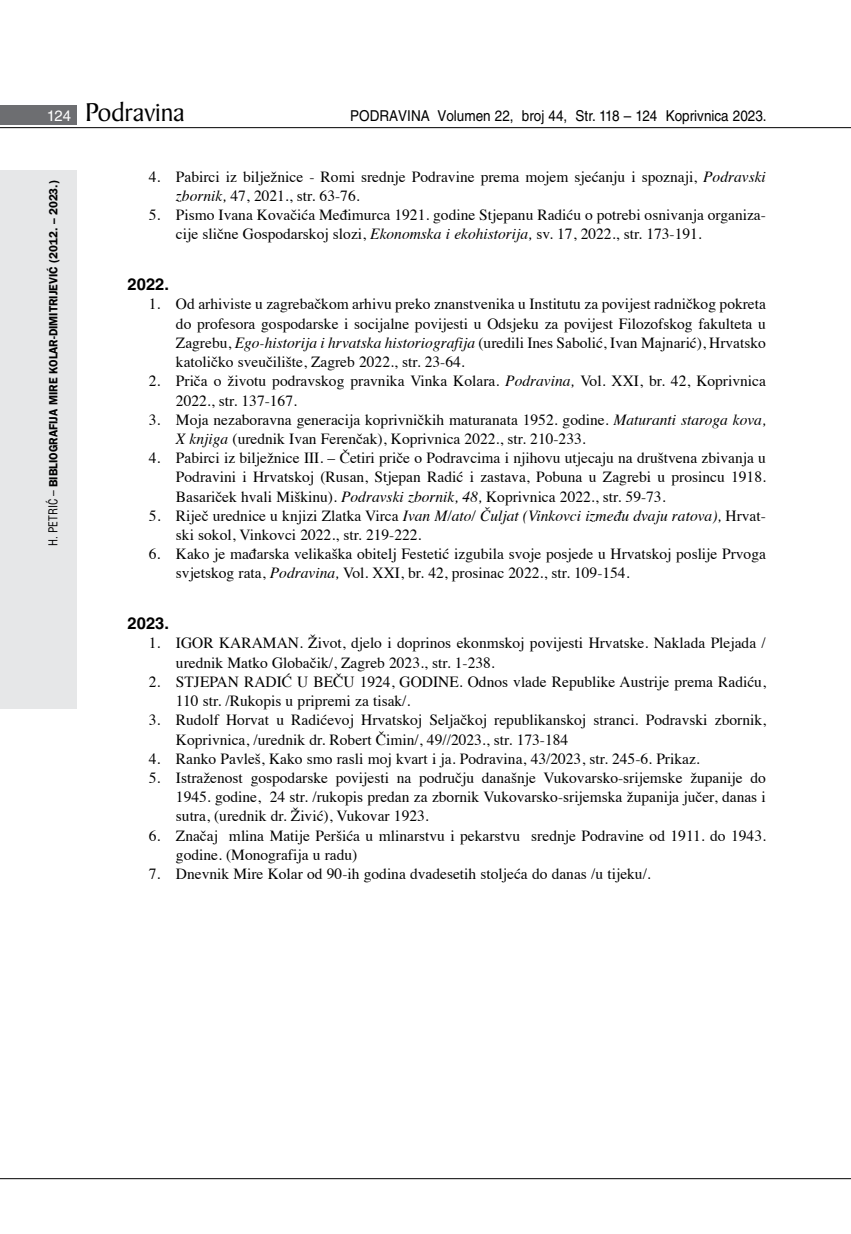
<style>
.page{position:relative;width:851px;height:1234px;background:#fff}
.page>*{position:absolute;margin:0;border:0;box-sizing:border-box;transform-origin:0 0}
.t1{font:27.6px "Baker Signet BT";color:#000}
.t2{font:700 16.5px "Helvetica LT Skin 29";color:#000}
.t3{font:15.45px/19.2px "Times";color:#000}
.t4{font:15px "Helvetica LT Skin 29";color:#000;scale:.9 1}
.t5{font:600 12px "ITC Franklin Gothic Skin 29";letter-spacing:-.005em;color:#000;scale:.95 1}
.s1{font-family:"Helvetica LT Skin 29";font-size:15px;color:#fff}
.s2{font-family:"Helvetica LT Skin 29";font-weight:400;font-stretch:condensed}
.s3{font-style:italic}
</style>
<div class="page">
<div style="left:0;top:170px;width:77px;height:538px;background:#e6e7e8"></div>
<div style="left:0;top:105px;width:77px;height:19px;background:#6d6e71"></div>
<hr style="left:0;top:127px;width:850px;height:1px;background:#000">
<hr style="left:0;top:1177px;width:850px;height:1px;background:#000">
<h1 class="t1" style="left:47px;top:95px;width:139px"><span class="s1">124</span> Podravina</h1>
<p class="t4" style="left:350px;top:107px;width:464px">PODRAVINA Volumen 22, broj 44, Str. 118 – 124 Koprivnica 2023.</p>
<p class="t5" style="left:46px;top:545px;width:386px;rotate:-90deg"><span class="s2">H. PETRIĆ –</span> BIBLIOGRAFIJA MIRE KOLAR-DIMITRIJEVIĆ (2012. – 2023.)</p>
<p class="t3" style="left:176px;top:166px;width:591px;text-indent:-27px">4. Pabirci iz bilježnice - Romi srednje Podravine prema mojem sjećanju i spoznaji, <span class="s3">Podravski zbornik,</span> 47, 2021., str. 63-76.</p>
<p class="t3" style="left:176px;top:204px;width:591px;text-indent:-27px">5. Pismo Ivana Kovačića Međimurca 1921. godine Stjepanu Radiću o potrebi osnivanja organiza&shy;cije slične Gospodarskoj slozi, <span class="s3">Ekonomska i ekohistorija,</span> sv. 17, 2022., str. 173-191.</p>
<p class="t2" style="left:128px;top:274px;width:43px">2022.</p>
<p class="t3" style="left:176px;top:293px;width:591px;text-align:justify;text-indent:-27px">1. Od arhiviste u zagrebačkom arhivu preko znanstvenika u Institutu za povijest radničkog pokreta do profesora gospodarske i socijalne povijesti u Odsjeku za povijest Filozofskog fakulteta u Zagrebu, <span class="s3">Ego-historija i hrvatska historiografija</span> (uredili Ines Sabolić, Ivan Majnarić), Hrvatsko katoličko sveučilište, Zagreb 2022., str. 23-64.</p>
<p class="t3" style="left:176px;top:370px;width:591px;text-indent:-27px">2. Priča o životu podravskog pravnika Vinka Kolara. <span class="s3">Podravina,</span> Vol. XXI, br. 42, Koprivnica<br>2022., str. 137-167.</p>
<p class="t3" style="left:176px;top:408px;width:591px;text-indent:-27px">3. Moja nezaboravna generacija koprivničkih maturanata 1952. godine. <span class="s3">Maturanti staroga kova,<br>X knjiga</span> (urednik Ivan Ferenčak), Koprivnica 2022., str. 210-233.</p>
<p class="t3" style="left:176px;top:447px;width:591px;text-align:justify;text-indent:-27px">4. Pabirci iz bilježnice III. – Četiri priče o Podravcima i njihovu utjecaju na društvena zbivanja u Podravini i Hrvatskoj (Rusan, Stjepan Radić i zastava, Pobuna u Zagrebi u prosincu 1918.<br>Basariček hvali Miškinu). <span class="s3">Podravski zbornik, 48,</span> Koprivnica 2022., str. 59-73.</p>
<p class="t3" style="left:176px;top:504px;width:591px;text-indent:-27px">5. Riječ urednice u knjizi Zlatka Virca <span class="s3">Ivan M/ato/ Čuljat (Vinkovci između dvaju ratova),</span> Hrvat&shy;ski sokol, Vinkovci 2022., str. 219-222.</p>
<p class="t3" style="left:176px;top:543px;width:591px;text-indent:-27px">6. Kako je mađarska velikaška obitelj Festetić izgubila svoje posjede u Hrvatskoj poslije Prvoga svjetskog rata, <span class="s3">Podravina,</span> Vol. XXI, br. 42, prosinac 2022., str. 109-154.</p>
<p class="t2" style="left:128px;top:613px;width:43px">2023.</p>
<p class="t3" style="left:176px;top:632px;width:591px;text-indent:-27px">1. IGOR KARAMAN. Život, djelo i doprinos ekonmskoj povijesti Hrvatske. Naklada Plejada / urednik Matko Globačik/, Zagreb 2023., str. 1-238.</p>
<p class="t3" style="left:176px;top:670px;width:591px;text-indent:-27px">2. STJEPAN RADIĆ U BEČU 1924, GODINE. Odnos vlade Republike Austrije prema Radiću,<br>110 str. /Rukopis u pripremi za tisak/.</p>
<p class="t3" style="left:176px;top:709px;width:591px;text-indent:-27px">3. Rudolf Horvat u Radićevoj Hrvatskoj Seljačkoj republikanskoj stranci. Podravski zbornik,<br>Koprivnica, /urednik dr. Robert Čimin/, 49//2023., str. 173-184</p>
<p class="t3" style="left:149px;top:747px;width:552px">4. Ranko Pavleš, Kako smo rasli moj kvart i ja. Podravina, 43/2023, str. 245-6. Prikaz.</p>
<p class="t3" style="left:176px;top:766px;width:591px;text-align:justify;text-indent:-27px">5. Istraženost gospodarske povijesti na području današnje Vukovarsko-srijemske županije do 1945. godine, 24 str. /rukopis predan za zbornik Vukovarsko-srijemska županija jučer, danas i sutra, (urednik dr. Živić), Vukovar 1923.</p>
<p class="t3" style="left:176px;top:824px;width:591px;text-indent:-27px">6. Značaj mlina Matije Peršića u mlinarstvu i pekarstvu srednje Podravine od 1911. do 1943. godine. (Monografija u radu)</p>
<p class="t3" style="left:149px;top:862px;width:503px">7. Dnevnik Mire Kolar od 90-ih godina dvadesetih stoljeća do danas /u tijeku/.</p>
</div>
